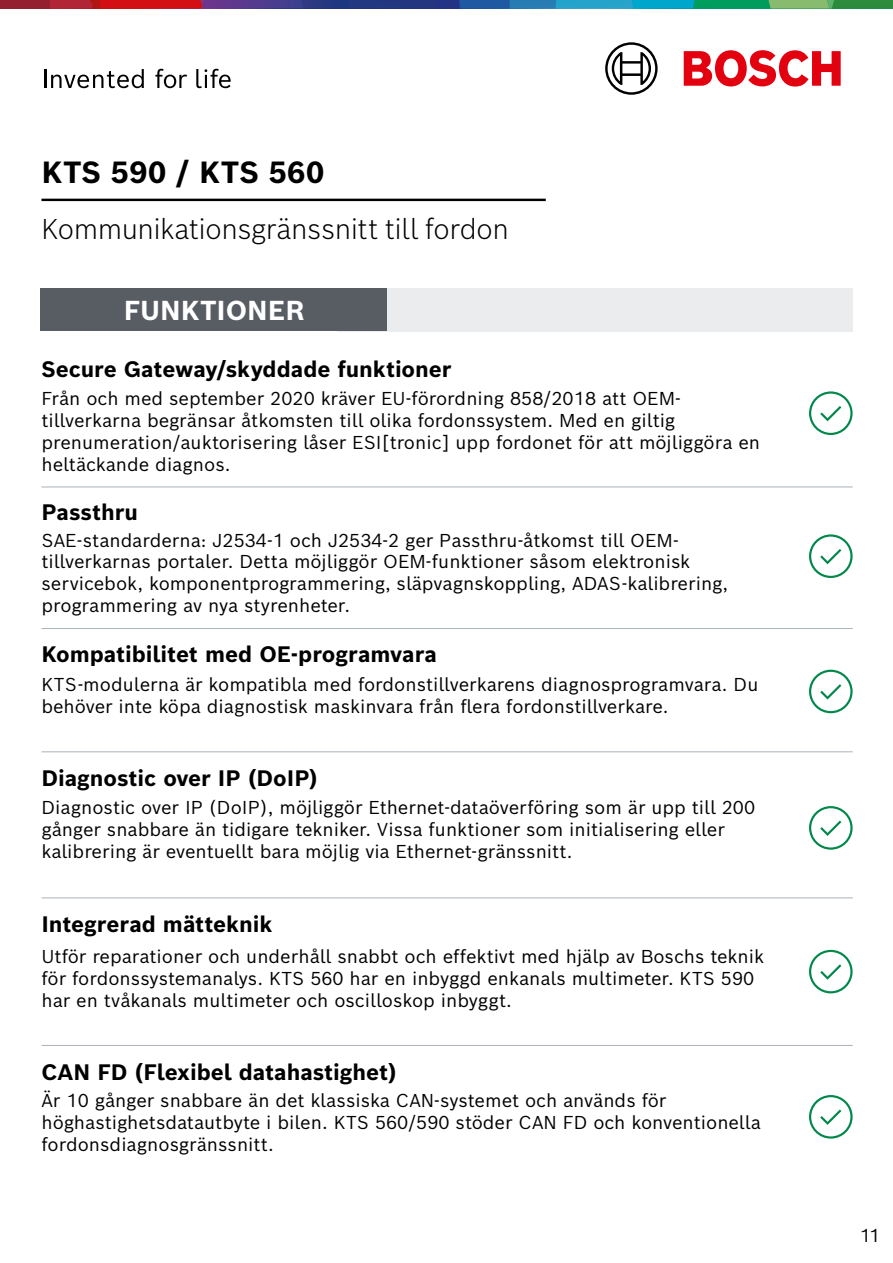
<style>
.page{position:relative;width:893px;height:1263px;background:#fff}
.page>*{position:absolute;margin:0;border:0;box-sizing:border-box;transform-origin:0 0}
.t1{font:700 30px "Bosch Sans";letter-spacing:.015em;color:#000}
.t2{font:300 28.05px "Bosch Sans";letter-spacing:-.015em;color:#000}
.t3{font:700 26.85px "Bosch Sans";color:#fff}
.t4{font:700 21.9px "Bosch Sans";color:#000}
.t5{font:18.3px/21.9px "Bosch Sans";color:#000}
.t6{font:18px "Bosch Sans";color:#000}
</style>
<div class="page">
<hr style="left:41px;top:199px;width:505px;height:2px;background:#000">
<hr style="left:41px;top:487px;width:812px;height:1px;background:#acb3b9">
<hr style="left:41px;top:628px;width:812px;height:1px;background:#acb3b9">
<hr style="left:41px;top:751px;width:812px;height:1px;background:#acb3b9">
<hr style="left:41px;top:897px;width:812px;height:1px;background:#acb3b9">
<hr style="left:41px;top:1045px;width:812px;height:1px;background:#acb3b9">
<div style="left:337px;top:288px;width:516px;height:44px;background:#ebecee"></div>
<svg style="left:809px;top:391px;width:44px;height:44px"></svg>
<svg style="left:809px;top:534px;width:44px;height:44px"></svg>
<svg style="left:809px;top:670px;width:44px;height:43px"></svg>
<svg style="left:809px;top:806px;width:44px;height:44px"></svg>
<svg style="left:809px;top:950px;width:44px;height:43px"></svg>
<svg style="left:809px;top:1095px;width:44px;height:43px"></svg>
<div style="left:40px;top:288px;width:347px;height:43px;background:#585d63"></div>
<div style="left:0;top:0;width:49px;height:9px;background:#94202f"></div>
<svg style="left:49px;top:0;width:844px;height:9px;background:#486178"></svg>
<hr style="left:44px;top:70px;width:3px;height:18px;background:#000">
<svg style="left:51px;top:69px;width:93px;height:19px"></svg>
<svg style="left:155px;top:69px;width:32px;height:19px"></svg>
<svg style="left:196px;top:69px;width:35px;height:19px"></svg>
<svg style="left:684px;top:50px;width:157px;height:37px"></svg>
<svg style="left:605px;top:42px;width:53px;height:53px"></svg>
<h1 class="t1" style="left:41px;top:152px;width:284px">KTS 590 / KTS 560</h1>
<h2 class="t2" style="left:41px;top:210px;width:469px">Kommunikationsgränssnitt till fordon</h2>
<h3 class="t3" style="left:124px;top:292px;width:183px">FUNKTIONER</h3>
<p class="t4" style="left:41px;top:355px;width:411px">Secure Gateway/skyddade funktioner</p>
<p class="t5" style="left:41px;top:387px;width:720px">Från och med september 2020 kräver EU-förordning 858/2018 att OEM&shy;tillverkarna begränsar åtkomsten till olika fordonssystem. Med en giltig prenumeration/auktorisering låser ESI[tronic] upp fordonet för att möjliggöra en heltäckande diagnos.</p>
<p class="t4" style="left:41px;top:498px;width:98px">Passthru</p>
<p class="t5" style="left:41px;top:528px;width:688px">SAE-standarderna: J2534-1 och J2534-2 ger Passthru-åtkomst till OEM&shy;tillverkarnas portaler. Detta möjliggör OEM-funktioner såsom elektronisk servicebok, komponentprogrammering, släpvagnskoppling, ADAS-kalibrering, programmering av nya styrenheter.</p>
<p class="t4" style="left:41px;top:640px;width:397px">Kompatibilitet med OE-programvara</p>
<p class="t5" style="left:41px;top:673px;width:718px">KTS-modulerna är kompatibla med fordonstillverkarens diagnosprogramvara. Du behöver inte köpa diagnostisk maskinvara från flera fordonstillverkare.</p>
<p class="t4" style="left:41px;top:763px;width:278px">Diagnostic over IP (DoIP)</p>
<p class="t5" style="left:41px;top:796px;width:715px">Diagnostic over IP (DoIP), möjliggör Ethernet-dataöverföring som är upp till 200 gånger snabbare än tidigare tekniker. Vissa funktioner som initialisering eller kalibrering är eventuellt bara möjlig via Ethernet-gränssnitt.</p>
<p class="t4" style="left:41px;top:910px;width:232px">Integrerad mätteknik</p>
<p class="t5" style="left:41px;top:945px;width:724px">Utför reparationer och underhåll snabbt och effektivt med hjälp av Boschs teknik för fordonssystemanalys. KTS 560 har en inbyggd enkanals multimeter. KTS 590 har en tvåkanals multimeter och oscilloskop inbyggt.</p>
<p class="t4" style="left:41px;top:1057px;width:357px">CAN FD (Flexibel datahastighet)</p>
<p class="t5" style="left:41px;top:1089px;width:721px">Är 10 gånger snabbare än det klassiska CAN-systemet och används för höghastighetsdatautbyte i bilen. KTS 560/590 stöder CAN FD och konventionella fordonsdiagnosgränssnitt.</p>
<p class="t6" style="left:860px;top:1223px;width:22px">11</p>
</div>
